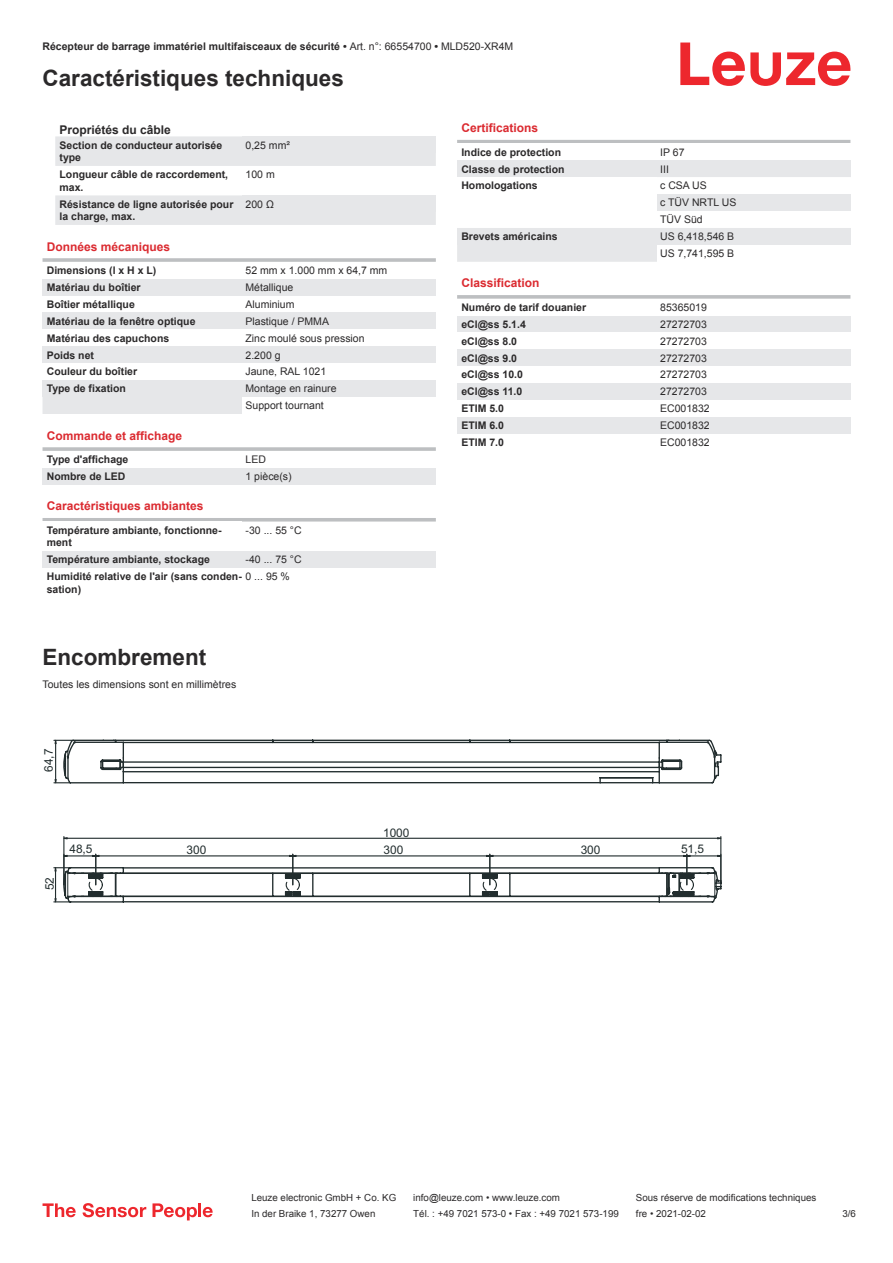
<style>
.page{position:relative;width:893px;height:1263px;background:#fff}
.page>*{position:absolute;margin:0;border:0;box-sizing:border-box;transform-origin:0 0}
.t1{font:700 22.5px "Arial";color:#2b292a}
.t2{font:700 12px "Arial";color:#db2a30}
.t3{font:700 12px "Arial";color:#2b292a}
.t4{font:11.85px "Arial";color:#222d2e}
.t5{font:700 10.5px/12.6px "Arial";color:#2b292a}
.t6{font:10.5px/17px "Arial";color:#2b292a}
.t7{font:9.75px "Arial";color:#2b292a}
.s1{font-weight:400}
</style>
<div class="page">
<svg style="left:680px;top:43px;width:170px;height:43px"></svg>
<svg style="left:43px;top:136px;width:393px;height:278px;fill:#e6e7e9"></svg>
<div style="left:242px;top:136px;width:194px;height:17px;background:#e6e7e9"></div>
<div style="left:242px;top:166px;width:194px;height:17px;background:#fff"></div>
<div style="left:242px;top:195px;width:194px;height:17px;background:#e6e7e9"></div>
<div style="left:43px;top:242px;width:393px;height:18px;background:#fff"></div>
<hr style="left:43px;top:258px;width:393px;height:4px;background:#c7c9ca">
<div style="left:43px;top:262px;width:199px;height:17px;background:#fff"></div>
<div style="left:242px;top:262px;width:194px;height:17px;background:#fff"></div>
<div style="left:43px;top:279px;width:199px;height:17px;background:#e6e7e9"></div>
<div style="left:242px;top:279px;width:194px;height:17px;background:#e6e7e9"></div>
<div style="left:43px;top:296px;width:199px;height:16px;background:#fff"></div>
<div style="left:242px;top:296px;width:194px;height:16px;background:#fff"></div>
<div style="left:43px;top:312px;width:199px;height:17px;background:#e6e7e9"></div>
<div style="left:242px;top:312px;width:194px;height:17px;background:#e6e7e9"></div>
<div style="left:43px;top:329px;width:199px;height:17px;background:#fff"></div>
<div style="left:242px;top:329px;width:194px;height:17px;background:#fff"></div>
<div style="left:43px;top:346px;width:199px;height:17px;background:#e6e7e9"></div>
<div style="left:242px;top:346px;width:194px;height:17px;background:#e6e7e9"></div>
<div style="left:43px;top:363px;width:199px;height:17px;background:#fff"></div>
<div style="left:242px;top:363px;width:194px;height:17px;background:#fff"></div>
<div style="left:43px;top:380px;width:199px;height:17px;background:#e6e7e9"></div>
<div style="left:242px;top:380px;width:194px;height:17px;background:#e6e7e9"></div>
<div style="left:242px;top:397px;width:194px;height:17px;background:#fff"></div>
<hr style="left:43px;top:447px;width:393px;height:4px;background:#c5c7c9">
<div style="left:43px;top:468px;width:199px;height:17px;background:#e6e7e9"></div>
<div style="left:242px;top:468px;width:194px;height:17px;background:#e6e7e9"></div>
<hr style="left:43px;top:518px;width:393px;height:3px;background:#bdbfc1">
<div style="left:43px;top:551px;width:199px;height:17px;background:#e6e7e9"></div>
<div style="left:242px;top:551px;width:194px;height:17px;background:#e6e7e9"></div>
<div style="left:457px;top:245px;width:200px;height:17px;background:#e6e7e9"></div>
<hr style="left:457px;top:140px;width:393px;height:3px;background:#bdbfc1">
<div style="left:457px;top:160px;width:200px;height:17px;background:#e6e7e9"></div>
<div style="left:657px;top:160px;width:193px;height:17px;background:#e6e7e9"></div>
<div style="left:657px;top:194px;width:193px;height:17px;background:#e6e7e9"></div>
<div style="left:457px;top:228px;width:200px;height:17px;background:#e6e7e9"></div>
<div style="left:657px;top:228px;width:193px;height:17px;background:#e6e7e9"></div>
<svg style="left:457px;top:295px;width:393px;height:4px;background:#c3c5c7"></svg>
<div style="left:457px;top:316px;width:200px;height:16px;background:#e6e7e9"></div>
<div style="left:657px;top:316px;width:193px;height:16px;background:#e6e7e9"></div>
<div style="left:457px;top:349px;width:200px;height:17px;background:#e6e7e9"></div>
<div style="left:657px;top:349px;width:193px;height:17px;background:#e6e7e9"></div>
<div style="left:457px;top:383px;width:200px;height:17px;background:#e6e7e9"></div>
<div style="left:657px;top:383px;width:193px;height:17px;background:#e6e7e9"></div>
<div style="left:457px;top:417px;width:200px;height:17px;background:#e6e7e9"></div>
<div style="left:657px;top:417px;width:193px;height:17px;background:#e6e7e9"></div>
<svg style="left:43px;top:1203px;width:33px;height:14px"></svg>
<svg style="left:83px;top:1203px;width:63px;height:14px"></svg>
<svg style="left:153px;top:1203px;width:44px;height:17px"></svg>
<hr style="left:198px;top:1203px;width:3px;height:14px;background:#ed272d">
<svg style="left:203px;top:1207px;width:10px;height:10px"></svg>
<svg style="left:68px;top:837px;width:600px;height:17px"></svg>
<hr style="left:63px;top:836px;width:1px;height:49px;background:#222d2e">
<hr style="left:720px;top:836px;width:1px;height:47px;background:#222d2e">
<hr style="left:67px;top:838px;width:651px;height:1px;background:#222d2e">
<svg style="left:63px;top:836px;width:5px;height:4px"></svg>
<svg style="left:716px;top:836px;width:5px;height:4px"></svg>
<svg style="left:54px;top:740px;width:667px;height:44px"></svg>
<svg style="left:54px;top:854px;width:667px;height:48px"></svg>
<p class="t5" style="left:43px;top:41px;width:472px">Récepteur de barrage immatériel multifaisceaux de sécurité • <span class="s1">Art. n°: 66554700</span> • <span class="s1">MLD520-XR4M</span></p>
<h1 class="t1" style="left:43px;top:70px;width:303px">Caractéristiques techniques</h1>
<p class="t3" style="left:60px;top:126px;width:113px">Propriétés du câble</p>
<p class="t5" style="left:60px;top:140px;width:164px">Section de conducteur autorisée type</p>
<p class="t6" style="left:246px;top:137px;width:46px">0,25 mm²</p>
<p class="t5" style="left:60px;top:169px;width:170px">Longueur câble de raccordement, max.</p>
<p class="t6" style="left:246px;top:167px;width:31px">100 m</p>
<p class="t5" style="left:60px;top:199px;width:175px">Résistance de ligne autorisée pour la charge, max.</p>
<p class="t6" style="left:246px;top:195px;width:30px">200 Ω</p>
<p class="t2" style="left:47px;top:242px;width:125px">Données mécaniques</p>
<p class="t5" style="left:47px;top:265px;width:111px">Dimensions (l x H x L)</p>
<p class="t6" style="left:246px;top:263px;width:143px">52 mm x 1.000 mm x 64,7 mm</p>
<p class="t5" style="left:47px;top:282px;width:95px">Matériau du boîtier</p>
<p class="t6" style="left:246px;top:280px;width:49px">Métallique</p>
<p class="t5" style="left:47px;top:299px;width:90px">Boîtier métallique</p>
<p class="t6" style="left:246px;top:297px;width:51px">Aluminium</p>
<p class="t5" style="left:47px;top:316px;width:150px">Matériau de la fenêtre optique</p>
<p class="t6" style="left:246px;top:313px;width:85px">Plastique / PMMA</p>
<p class="t5" style="left:47px;top:333px;width:124px">Matériau des capuchons</p>
<p class="t6" style="left:246px;top:330px;width:121px">Zinc moulé sous pression</p>
<p class="t5" style="left:47px;top:349px;width:49px">Poids net</p>
<p class="t6" style="left:246px;top:347px;width:37px">2.200 g</p>
<p class="t5" style="left:47px;top:366px;width:92px">Couleur du boîtier</p>
<p class="t6" style="left:246px;top:364px;width:82px">Jaune, RAL 1021</p>
<p class="t5" style="left:47px;top:383px;width:81px">Type de fixation</p>
<p class="t6" style="left:246px;top:381px;width:93px">Montage en rainure<br>Support tournant</p>
<p class="t2" style="left:47px;top:431px;width:137px">Commande et affichage</p>
<p class="t5" style="left:47px;top:454px;width:83px">Type d'affichage</p>
<p class="t6" style="left:246px;top:452px;width:22px">LED</p>
<p class="t5" style="left:47px;top:471px;width:80px">Nombre de LED</p>
<p class="t6" style="left:246px;top:469px;width:48px">1 pièce(s)</p>
<p class="t2" style="left:47px;top:502px;width:158px">Caractéristiques ambiantes</p>
<p class="t5" style="left:47px;top:525px;width:176px">Température ambiante, fonctionne&shy;ment</p>
<p class="t6" style="left:246px;top:522px;width:58px">-30 ... 55 °C</p>
<p class="t5" style="left:47px;top:554px;width:165px">Température ambiante, stockage</p>
<p class="t2" style="left:461px;top:123px;width:78px">Certifications</p>
<p class="t5" style="left:461px;top:147px;width:101px">Indice de protection</p>
<p class="t6" style="left:660px;top:144px;width:26px">IP 67</p>
<p class="t5" style="left:461px;top:164px;width:105px">Classe de protection</p>
<p class="t6" style="left:660px;top:161px;width:10px">III</p>
<p class="t5" style="left:461px;top:180px;width:78px">Homologations</p>
<p class="t6" style="left:660px;top:178px;width:78px">c CSA US<br>c TÜV NRTL US<br>TÜV Süd</p>
<p class="t5" style="left:461px;top:231px;width:98px">Brevets américains</p>
<p class="t6" style="left:660px;top:229px;width:76px">US 6,418,546 B<br>US 7,741,595 B</p>
<p class="t2" style="left:461px;top:279px;width:80px">Classification</p>
<p class="t5" style="left:461px;top:302px;width:126px">Numéro de tarif douanier</p>
<p class="t6" style="left:660px;top:300px;width:48px">85365019</p>
<p class="t5" style="left:461px;top:319px;width:66px">eCl@ss 5.1.4</p>
<p class="t6" style="left:660px;top:317px;width:48px">27272703</p>
<p class="t5" style="left:461px;top:336px;width:57px">eCl@ss 8.0</p>
<p class="t6" style="left:660px;top:333px;width:48px">27272703</p>
<p class="t5" style="left:461px;top:353px;width:57px">eCl@ss 9.0</p>
<p class="t6" style="left:660px;top:350px;width:48px">27272703</p>
<p class="t5" style="left:461px;top:369px;width:63px">eCl@ss 10.0</p>
<p class="t6" style="left:660px;top:367px;width:48px">27272703</p>
<p class="t5" style="left:461px;top:386px;width:63px">eCl@ss 11.0</p>
<p class="t6" style="left:660px;top:384px;width:48px">27272703</p>
<p class="t5" style="left:461px;top:403px;width:44px">ETIM 5.0</p>
<p class="t6" style="left:660px;top:401px;width:51px">EC001832</p>
<p class="t5" style="left:461px;top:420px;width:44px">ETIM 6.0</p>
<p class="t6" style="left:660px;top:418px;width:51px">EC001832</p>
<p class="t5" style="left:461px;top:437px;width:44px">ETIM 7.0</p>
<p class="t6" style="left:660px;top:435px;width:51px">EC001832</p>
<p class="t5" style="left:47px;top:552px;width:256px;line-height:17px;text-indent:199px"><span class="s1">-40 ... 75 °C<br></span>Humidité relative de l'air (sans conden- <span class="s1">0 ... 95 %</span></p>
<p class="t5" style="left:47px;top:584px;width:36px">sation)</p>
<h1 class="t1" style="left:43px;top:648px;width:165px">Encombrement</h1>
<p class="t6" style="left:43px;top:676px;width:195px">Toutes les dimensions sont en millimètres</p>
<p class="t4" style="left:44px;top:772px;width:25px;rotate:-90deg">64,7</p>
<p class="t4" style="left:45px;top:890px;width:15px;rotate:-90deg">52</p>
<p class="t4" style="left:383px;top:828px;width:28px">1000</p>
<p class="t4" style="left:69px;top:844px;width:25px">48,5</p>
<p class="t4" style="left:187px;top:846px;width:21px">300</p>
<p class="t4" style="left:384px;top:846px;width:21px">300</p>
<p class="t4" style="left:581px;top:846px;width:21px">300</p>
<p class="t4" style="left:681px;top:844px;width:25px">51,5</p>
<p class="t7" style="left:251px;top:1194px;width:146px">Leuze electronic GmbH + Co. KG</p>
<p class="t7" style="left:413px;top:1194px;width:148px">info@leuze.com • www.leuze.com</p>
<p class="t7" style="left:636px;top:1194px;width:182px">Sous réserve de modifications techniques</p>
<p class="t7" style="left:251px;top:1210px;width:126px">In der Braike 1, 73277 Owen</p>
<p class="t7" style="left:413px;top:1210px;width:207px">Tél. : +49 7021 573-0 • Fax : +49 7021 573-199</p>
<p class="t7" style="left:636px;top:1210px;width:72px">fre • 2021-02-02</p>
<p class="t7" style="left:842px;top:1210px;width:15px">3 /6</p>
</div>
